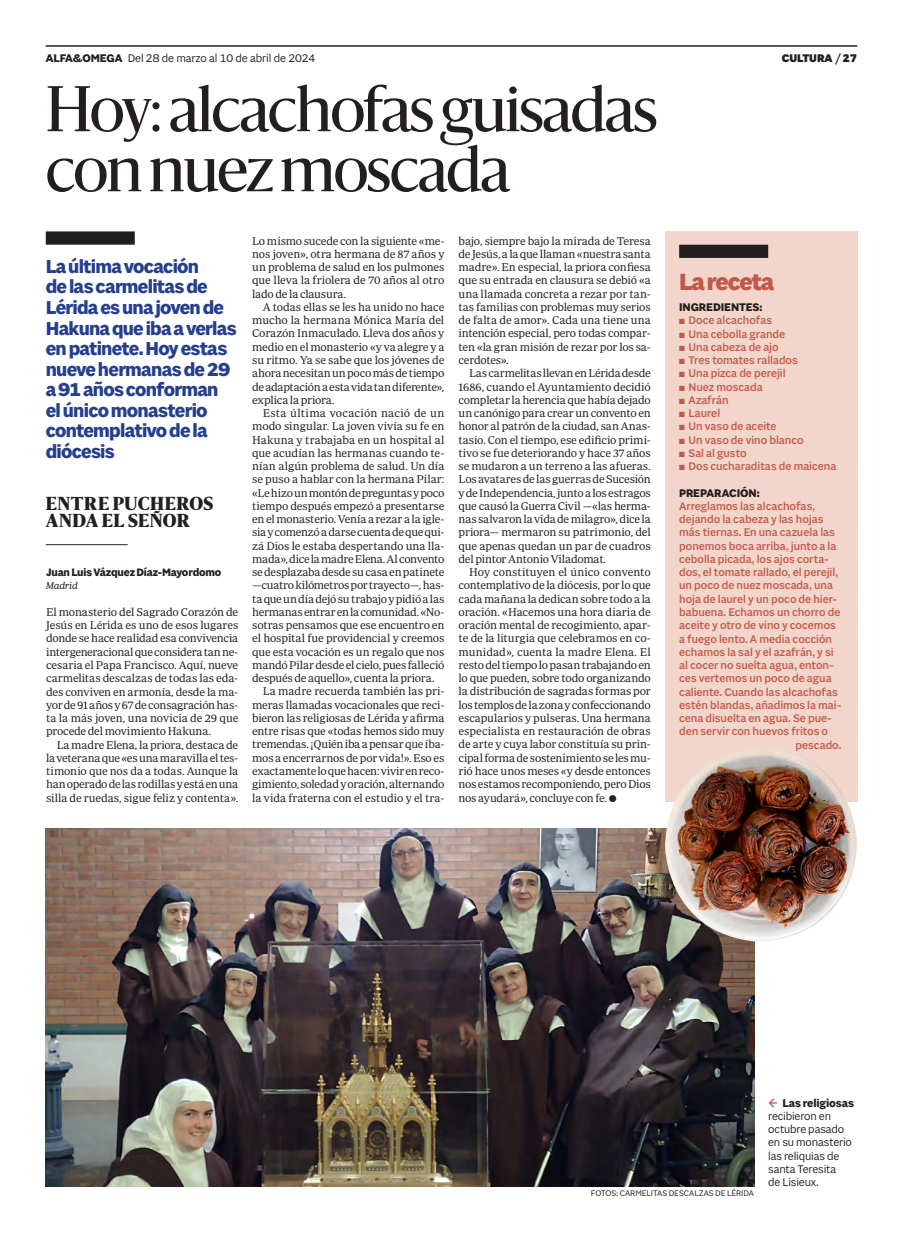
<style>
.page{position:relative;width:903px;height:1234px;background:#fff}
.page>*{position:absolute;margin:0;border:0;box-sizing:border-box;transform-origin:0 0}
.Titulo_C48{font:60px "Sanomat";letter-spacing:-.025em;color:#231f20}
.Receta_la_receta{font:800 25px "Sole Sans";letter-spacing:-.045em;color:#c45848}
.Entradilla_C16_azul{font:700 20px/20.5px "Sole Sans";letter-spacing:-.035em;color:#253f8e}
.Etiqueta_seccion{font:900 17.5px "Sanomat";letter-spacing:.03em;color:#231f20}
.Apoyo_TEXTO_salmon{font:500 11.88px "Sole Sans";color:#c45848}
.Pie_de_foto{font:11.88px/13.2px "Sole Sans";letter-spacing:-.015em;color:#231f20}
.Foliacion{font:11.88px "Sole Sans";letter-spacing:-.005em;color:#231f20}
.Receta_titulin_ingred_y_prep{font:700 11.88px "Sole Sans";letter-spacing:-.005em;color:#231f20}
.Apoyo_TEXTO_salmon-2{font:700 11.88px "Sole Sans";letter-spacing:-.005em;color:#231f20}
.Foliacion-2{font:900 11.88px "Sole Sans";letter-spacing:-.005em;color:#231f20}
.Texto_GENERAL_2_parrafo{font:11.5px/13.2px "Periodico Text Lg";letter-spacing:-.02em;color:#231f20;text-align:justify}
.Texto_GENERAL_1_parrafo{font:11.5px/13.2px "Periodico Text Lg";letter-spacing:-.015em;color:#231f20;text-align:justify}
.Firma_propia_cargo{font:700 11.5px "Sole Sans";letter-spacing:-.015em;color:#231f20}
.Firma_propia_lugar{font:italic 300 10px "Periodico Text";letter-spacing:-.01em;color:#231f20}
.Firma_foto{font:8.75px "Sole Sans";color:#231f20}
.s1{font-weight:700}
</style>
<div class="page">
<hr style="left:46px;top:46px;width:811px;height:1px;background:#231f20">
<div style="left:665px;top:231px;width:192px;height:570px;background:#f2d6cb"></div>
<div style="left:46px;top:231px;width:89px;height:14px;background:#231f20"></div>
<hr style="left:46px;top:544px;width:82px;height:1px;background:#231f20">
<div style="left:679px;top:244px;width:89px;height:14px;background:#231f20"></div>
<img style="left:46px;top:828px;width:708px;height:357px">
<img style="left:664px;top:751px;width:193px;height:190px">
<p class="Foliacion" style="left:46px;top:51px;width:271px"><span class="s1">ALFA&amp;OMEGA</span> Del 28 de marzo al 10 de abril de 2024</p>
<p class="Foliacion-2" style="left:782px;top:51px;width:77px">CULTURA / 27</p>
<p class="Titulo_C48" style="left:46px;top:65px;width:613px">Hoy: alcachofas guisadas</p>
<p class="Titulo_C48" style="left:46px;top:125px;width:466px">con nuez moscada</p>
<p class="Entradilla_C16_azul" style="left:46px;top:257px;width:193px">La última vocación<br>de las carmelitas de<br>Lérida es una joven de<br>Hakuna que iba a verlas en patinete. Hoy estas nueve hermanas de 29 a 91 años conforman el único monasterio contemplativo de la diócesis</p>
<p class="Etiqueta_seccion" style="left:46px;top:489px;width:169px">ENTRE PUCHEROS</p>
<p class="Etiqueta_seccion" style="left:46px;top:506px;width:146px">ANDA EL SEÑOR</p>
<p class="Firma_propia_cargo" style="left:46px;top:565px;width:177px">Juan Luis Vázquez Díaz-Mayordomo</p>
<p class="Firma_propia_lugar" style="left:46px;top:580px;width:33px">Madrid</p>
<p class="Texto_GENERAL_1_parrafo" style="left:46px;top:605px;width:194px">El monasterio del Sagrado Corazón de Jesús en Lérida es uno de esos lugares donde se hace realidad esa convivencia intergeneracional que considera tan ne&shy;cesaria el Papa Francisco. Aquí, nueve carmelitas descalzas de todas las eda&shy;des conviven en armonía, desde la ma&shy;yor de 91 años y 67 de consagración has&shy;ta la más joven, una novicia de 29 que procede del movimiento Hakuna.</p>
<p class="Texto_GENERAL_2_parrafo" style="left:46px;top:737px;width:194px;text-indent:11px">La madre Elena, la priora, destaca de la veterana que «es una maravilla el tes&shy;timonio que nos da a todas. Aunque la han operado de las rodillas y está en una silla de ruedas, sigue feliz y contenta».</p>
<p class="Texto_GENERAL_2_parrafo" style="left:252px;top:234px;width:194px">Lo mismo sucede con la siguiente «me&shy;nos joven», otra hermana de 87 años y un problema de salud en los pulmones que lleva la friolera de 70 años al otro lado de la clausura.</p>
<p class="Texto_GENERAL_2_parrafo" style="left:252px;top:300px;width:194px;text-indent:11px">A todas ellas se les ha unido no hace mucho la hermana Mónica María del Corazón Inmaculado. Lleva dos años y medio en el monasterio «y va alegre y a su ritmo. Ya se sabe que los jóvenes de ahora necesitan un poco más de tiempo de adaptación a esta vida tan diferente», explica la priora.</p>
<p class="Texto_GENERAL_2_parrafo" style="left:252px;top:406px;width:194px;text-indent:11px">Esta última vocación nació de un modo singular. La joven vivía su fe en Hakuna y trabajaba en un hospital al que acudían las hermanas cuando te&shy;nían algún problema de salud. Un día se puso a hablar con la hermana Pilar: «Le hizo un montón de preguntas y poco tiempo después empezó a presentarse en el monasterio. Venía a rezar a la igle&shy;sia y comenzó a darse cuenta de que qui&shy;zá Dios le estaba despertando una lla&shy;mada», dice la madre Elena. Al convento se desplazaba desde su casa en patinete —cuatro kilómetros por trayecto—, has&shy;ta que un día dejó su trabajo y pidió a las hermanas entrar en la comunidad. «No&shy;sotras pensamos que ese encuentro en el hospital fue providencial y creemos que esta vocación es un regalo que nos mandó Pilar desde el cielo, pues falleció después de aquello», cuenta la priora.</p>
<p class="Texto_GENERAL_2_parrafo" style="left:252px;top:684px;width:194px;text-indent:11px">La madre recuerda también las pri&shy;meras llamadas vocacionales que reci&shy;bieron las religiosas de Lérida y afirma entre risas que «todas hemos sido muy tremendas. ¡Quién iba a pensar que íba&shy;mos a encerrarnos de por vida!». Eso es exactamente lo que hacen: vivir en reco&shy;gimiento, soledad y oración, alternando la vida fraterna con el estudio y el tra-</p>
<p class="Texto_GENERAL_2_parrafo" style="left:459px;top:234px;width:194px">bajo, siempre bajo la mirada de Teresa de Jesús, a la que llaman «nuestra santa madre». En especial, la priora confiesa que su entrada en clausura se debió «a una llamada concreta a rezar por tan&shy;tas familias con problemas muy serios de falta de amor». Cada una tiene una intención especial, pero todas compar&shy;ten «la gran misión de rezar por los sa&shy;cerdotes».</p>
<p class="Texto_GENERAL_2_parrafo" style="left:459px;top:366px;width:194px;text-indent:11px">Las carmelitas llevan en Lérida desde 1686, cuando el Ayuntamiento decidió completar la herencia que había dejado un canónigo para crear un convento en honor al patrón de la ciudad, san Anas&shy;tasio. Con el tiempo, ese edificio primi&shy;tivo se fue deteriorando y hace 37 años se mudaron a un terreno a las afueras.<br>Los avatares de las guerras de Sucesión y de Independencia, junto a los estragos que causó la Guerra Civil —«las herma&shy;nas salvaron la vida de milagro», dice la priora— mermaron su patrimonio, del que apenas quedan un par de cuadros del pintor Antonio Viladomat.</p>
<p class="Texto_GENERAL_2_parrafo" style="left:459px;top:565px;width:194px;text-indent:11px">Hoy constituyen el único convento contemplativo de la diócesis, por lo que cada mañana la dedican sobre todo a la oración. «Hacemos una hora diaria de oración mental de recogimiento, apar&shy;te de la liturgia que celebramos en co&shy;munidad», cuenta la madre Elena. El resto del tiempo lo pasan trabajando en lo que pueden, sobre todo organizando la distribución de sagradas formas por los templos de la zona y confeccionando escapularios y pulseras. Una hermana especialista en restauración de obras de arte y cuya labor constituía su prin&shy;cipal forma de sostenimiento se les mu&shy;rió hace unos meses «y desde entonces nos estamos recomponiendo, pero Dios nos ayudará», concluye con fe.</p>
<p class="Receta_la_receta" style="left:679px;top:267px;width:97px">La receta</p>
<p class="Receta_titulin_ingred_y_prep" style="left:679px;top:300px;width:85px">INGREDIENTES:</p>
<p class="Apoyo_TEXTO_salmon" style="left:679px;top:313px;width:94px">■ Doce alcachofas</p>
<p class="Apoyo_TEXTO_salmon" style="left:679px;top:326px;width:108px">■ Una cebolla grande</p>
<p class="Apoyo_TEXTO_salmon" style="left:679px;top:340px;width:101px">■ Una cabeza de ajo</p>
<p class="Apoyo_TEXTO_salmon" style="left:679px;top:353px;width:120px">■ Tres tomates rallados</p>
<p class="Apoyo_TEXTO_salmon" style="left:679px;top:366px;width:108px">■ Una pizca de perejil</p>
<p class="Apoyo_TEXTO_salmon" style="left:679px;top:379px;width:85px">■ Nuez moscada</p>
<p class="Apoyo_TEXTO_salmon" style="left:679px;top:393px;width:51px">■ Azafrán</p>
<p class="Apoyo_TEXTO_salmon" style="left:679px;top:406px;width:43px">■ Laurel</p>
<p class="Apoyo_TEXTO_salmon" style="left:679px;top:419px;width:99px">■ Un vaso de aceite</p>
<p class="Apoyo_TEXTO_salmon" style="left:679px;top:432px;width:126px">■ Un vaso de vino blanco</p>
<p class="Apoyo_TEXTO_salmon" style="left:679px;top:446px;width:69px">■ Sal al gusto</p>
<p class="Apoyo_TEXTO_salmon" style="left:679px;top:459px;width:159px">■ Dos cucharaditas de maicena</p>
<p class="Apoyo_TEXTO_salmon-2" style="left:679px;top:485px;width:82px">PREPARACIÓN:</p>
<p class="Apoyo_TEXTO_salmon" style="left:679px;top:499px;width:138px">Arreglamos las alcachofas,</p>
<p class="Apoyo_TEXTO_salmon" style="left:679px;top:512px;width:146px">dejando la cabeza y las hojas</p>
<p class="Apoyo_TEXTO_salmon" style="left:679px;top:525px;width:157px">más tiernas. En una cazuela las</p>
<p class="Apoyo_TEXTO_salmon" style="left:679px;top:538px;width:159px">ponemos boca arriba, junto a la</p>
<p class="Apoyo_TEXTO_salmon" style="left:679px;top:552px;width:151px">cebolla picada, los ajos corta-</p>
<p class="Apoyo_TEXTO_salmon" style="left:679px;top:565px;width:160px">dos, el tomate rallado, el perejil,</p>
<p class="Apoyo_TEXTO_salmon" style="left:679px;top:578px;width:155px">un poco de nuez moscada, una</p>
<p class="Apoyo_TEXTO_salmon" style="left:679px;top:591px;width:159px">hoja de laurel y un poco de hier-</p>
<p class="Apoyo_TEXTO_salmon" style="left:679px;top:605px;width:163px">babuena. Echamos un chorro de</p>
<p class="Apoyo_TEXTO_salmon" style="left:679px;top:618px;width:158px">aceite y otro de vino y cocemos</p>
<p class="Apoyo_TEXTO_salmon" style="left:679px;top:631px;width:154px">a fuego lento. A media cocción</p>
<p class="Apoyo_TEXTO_salmon" style="left:679px;top:644px;width:156px">echamos la sal y el azafrán, y si</p>
<p class="Apoyo_TEXTO_salmon" style="left:679px;top:658px;width:156px">al cocer no suelta agua, enton-</p>
<p class="Apoyo_TEXTO_salmon" style="left:679px;top:671px;width:154px">ces vertemos un poco de agua</p>
<p class="Apoyo_TEXTO_salmon" style="left:679px;top:684px;width:160px">caliente. Cuando las alcachofas</p>
<p class="Apoyo_TEXTO_salmon" style="left:679px;top:697px;width:164px">estén blandas, añadimos la mai-</p>
<p class="Apoyo_TEXTO_salmon" style="left:679px;top:711px;width:154px">cena disuelta en agua. Se pue-</p>
<p class="Apoyo_TEXTO_salmon" style="left:679px;top:724px;width:150px">den servir con huevos fritos o</p>
<p class="Apoyo_TEXTO_salmon" style="left:795px;top:737px;width:47px">pescado.</p>
<p class="Pie_de_foto" style="left:768px;top:1096px;width:87px;text-indent:14px"><span class="s1">Las religiosas </span>recibieron en octubre pasado en su monasterio las reliquias de santa Teresita</p>
<p class="Pie_de_foto" style="left:768px;top:1175px;width:52px">de Lisieux.</p>
<p class="Firma_foto" style="left:591px;top:1187px;width:165px">FOTOS: CARMELITAS DESCALZAS DE LÉRIDA</p>
</div>
